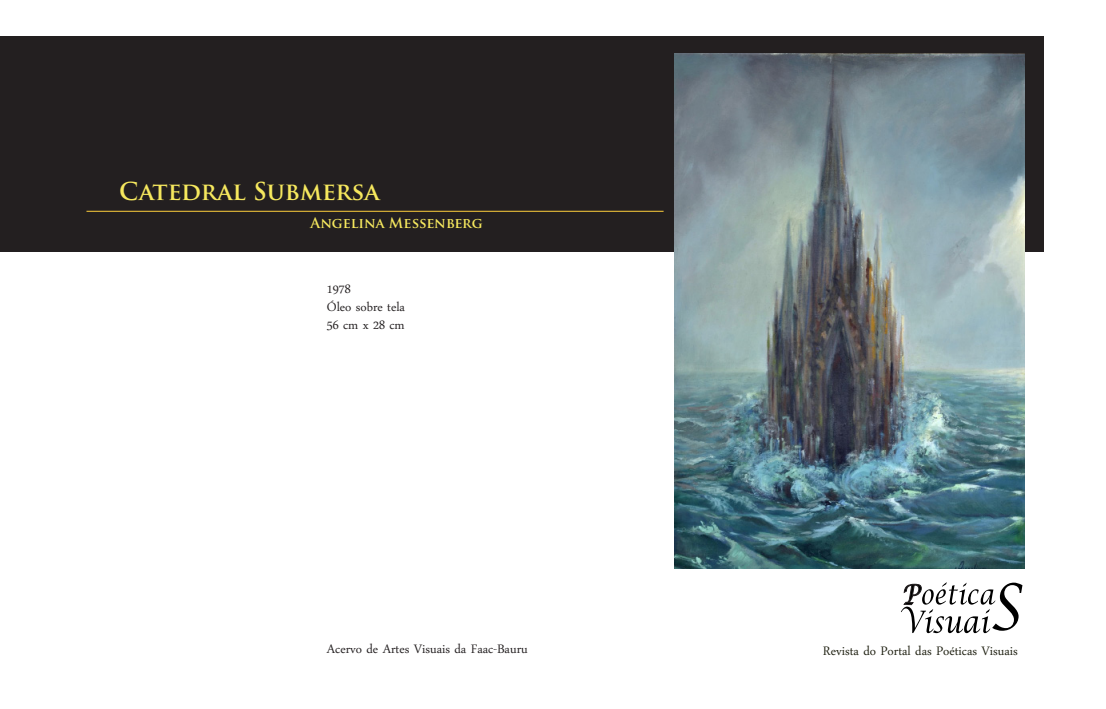
<style>
.page{position:relative;width:1106px;height:709px;background:#fff}
.page>*{position:absolute;margin:0;border:0;box-sizing:border-box;transform-origin:0 0}
.t1{font:700 24px "Trajan Pro";letter-spacing:-.005em;color:#f6e85e}
.t2{font:18px "Daun Penh";color:#231f20}
.t3{font:18px "Daun Penh";color:#1f2011}
.t4{font:700 14px "Trajan Pro";color:#f6e85e}
</style>
<div class="page">
<div style="left:0;top:36px;width:1043px;height:216px;background:#231f20"></div>
<hr style="left:86px;top:211px;width:577px;height:1px;background:#fece3c">
<img style="left:675px;top:54px;width:349px;height:514px">
<svg style="left:901px;top:582px;width:121px;height:51px"></svg>
<p class="t1" style="left:119px;top:176px;width:262px">Catedral Submersa</p>
<p class="t4" style="left:310px;top:214px;width:174px">Angelina Messenberg</p>
<p class="t2" style="left:327px;top:276px;width:25px">1978</p>
<p class="t2" style="left:327px;top:294px;width:80px">Óleo sobre tela</p>
<p class="t2" style="left:327px;top:312px;width:79px">56 cm x 28 cm</p>
<p class="t2" style="left:327px;top:636px;width:202px">Acervo de Artes Visuais da Faac-Bauru</p>
<p class="t3" style="left:823px;top:638px;width:196px">Revista do Portal das Poéticas Visuais</p>
</div>
